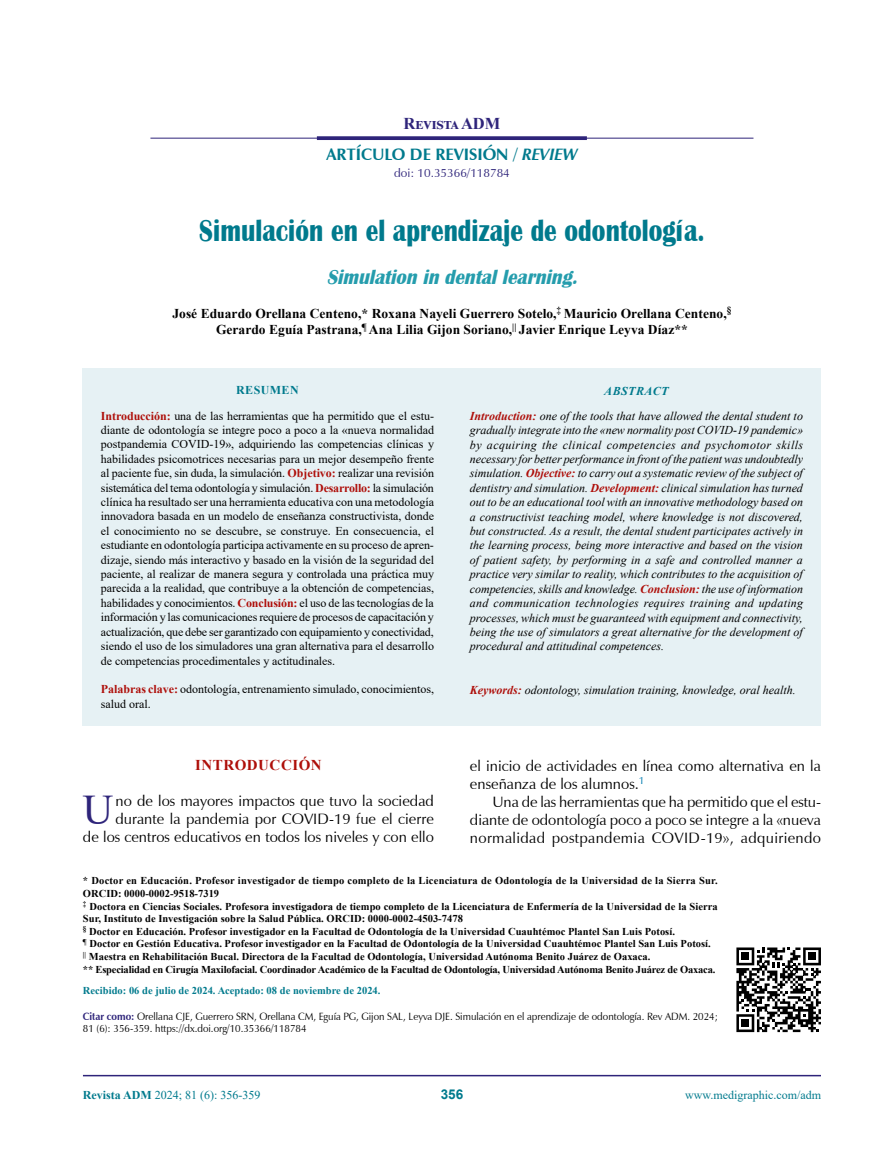
<style>
.page{position:relative;width:893px;height:1170px;background:#fff}
.page>*{position:absolute;margin:0;border:0;box-sizing:border-box;transform-origin:0 0}
.t1{font:42.15px "Times New Roman";color:#2e247a}
.t2{font:700 31.5px "Britannic";letter-spacing:.005em;color:#007a8d;scale:.8 1}
.t3{font:italic 700 21px "Britannic";color:#259dad;scale:.9 1}
.t4{font:700 16.5px "Zapf Humanist 601 BT";color:#007a8d}
.t5{font:700 16.5px "Times New Roman";letter-spacing:-.005em;color:#2e247a}
.t6{font:15px/18px "Zapf Humanist 601 BT";color:#000;text-align:right}
.t7{font:700 15px "Times New Roman";letter-spacing:.035em;color:#ae0f0a}
.t8{font:700 13.5px/16.2px "Times New Roman";color:#000;text-align:center}
.t9{font:700 13.5px "Arial";color:#007a8d}
.t10{font:12px/14.4px "Times New Roman";letter-spacing:-.005em;color:#000;text-align:center}
.t11{font:italic 12px/14.4px "Times New Roman";color:#000;text-align:center}
.t12{font:12px "Times New Roman";color:#007a8d}
.t13{font:12px "Zapf Humanist 601 BT";color:#2e247a}
.t14{font:700 10.5px/12.6px "Times New Roman";letter-spacing:.005em;color:#000}
.t15{font:10.5px/12.6px "Zapf Humanist 601 BT";color:#000;scale:.95 1}
.t16{font:700 10.5px "Times New Roman";letter-spacing:.005em;color:#007a8d}
.s1{font-style:italic}
.s2{font-weight:700;color:#007a8d}
.s3{font-weight:700;color:#ae0f0a}
.s4{font-weight:700;color:#2e247a}
.s5{font-weight:700}
</style>
<div class="page">
<hr style="left:83px;top:1074px;width:738px;height:2px;background:#2e247a">
<div style="left:83px;top:368px;width:369px;height:357px;background:#e6f1f4"></div>
<hr style="left:150px;top:138px;width:603px;height:1px;background:#2e247a">
<svg style="left:317px;top:136px;width:270px;height:4px"></svg>
<div style="left:452px;top:368px;width:369px;height:358px;background:#e6f1f4"></div>
<svg style="left:736px;top:947px;width:85px;height:85px"></svg>
<h3 class="t5" style="left:404px;top:112px;width:98px">Revista ADM</h3>
<h3 class="t4" style="left:326px;top:144px;width:253px">ARTÍCULO DE REVISIÓN / <span class="s1">REVIEW</span></h3>
<p class="t13" style="left:394px;top:165px;width:117px">doi: 10.35366/118784</p>
<h2 class="t2" style="left:199px;top:212px;width:633px">Simulación en el aprendizaje de odontología.</h2>
<h3 class="t3" style="left:327px;top:265px;width:286px">Simulation in dentallearning.</h3>
<p class="t8" style="left:172px;top:305px;width:561px">José Eduardo Orellana Centeno,* Roxana Nayeli Guerrero Sotelo,<sup>‡</sup> Mauricio Orellana Centeno,<sup>§<br></sup>Gerardo Eguía Pastrana,<sup>¶</sup> Ana Lilia Gijon Soriano,<sup>||</sup> Javier Enrique Leyva Díaz**</p>
<p class="t10" style="left:101px;top:377px;width:335px;line-height:25.2px"><span class="s2">RESUMEN<br></span><span class="s3">Introducción:</span> una de las herramientas que ha permitido que el estu-</p>
<p class="t10" style="left:101px;top:422px;width:335px;text-align:justify">diante de odontología se integre poco a poco a la «nueva normalidad postpandemia COVID-19», adquiriendo las competencias clínicas y habilidades psicomotrices necesarias para un mejor desempeño frente al paciente fue, sin duda, la simulación. <span class="s3">Objetivo:</span> realizar una revisión sistemática del tema odontología y simulación. <span class="s3">Desarrollo:</span> la simulación clínica ha resultado ser una herramienta educativa con una metodología innovadora basada en un modelo de enseñanza constructivista, donde el conocimiento no se descubre, se construye. En consecuencia, el estudiante en odontología participa activamente en su proceso de apren&shy;dizaje, siendo más interactivo y basado en la visión de la seguridad del paciente, al realizar de manera segura y controlada una práctica muy parecida a la realidad, que contribuye a la obtención de competencias, habilidades y conocimientos. <span class="s3">Conclusión:</span> el uso de las tecnologías de la información y las comunicaciones requiere de procesos de capacitación y actualización, que debe ser garantizado con equipamiento y conectividad, siendo el uso de los simuladores una gran alternativa para el desarrollo de competencias procedimentales y actitudinales.</p>
<p class="t10" style="left:101px;top:681px;width:335px;text-align:left"><span class="s3">Palabras clave:</span> odontología, entrenamiento simulado, conocimientos, salud oral.</p>
<p class="t7" style="left:195px;top:754px;width:128px">INTRODUCCIÓN</p>
<p class="t6" style="left:83px;top:791px;width:353px">no de los mayores impactos que tuvo la sociedad durante la pandemia por COVID-19 fue el cierre<br>de los centros educativos en todos los niveles y con ello</p>
<h1 class="t1" style="left:83px;top:780px;width:32px">U</h1>
<p class="t11" style="left:470px;top:377px;width:335px;line-height:25.2px"><span class="s2">ABSTRACT<br></span><span class="s3">Introduction:</span> one of the tools that have allowed the dental student to</p>
<p class="t11" style="left:470px;top:422px;width:335px;text-align:justify">gradually integrate into the «new normality post COVID-19 pandemic» by acquiring the clinical competencies and psychomotor skills necessary for better performance in front of the patient was undoubtedly simulation. <span class="s3">Objective:</span> to carry out a systematic review of the subject of dentistry and simulation. <span class="s3">Development:</span> clinical simulation has turned out to be an educational tool with an innovative methodology based on a constructivist teaching model, where knowledge is not discovered, but constructed. As a result, the dental student participates actively in the learning process, being more interactive and based on the vision of patient safety, by performing in a safe and controlled manner a practice very similar to reality, which contributes to the acquisition of competencies, skills and knowledge. <span class="s3">Conclusion:</span> the use of information and communication technologies requires training and updating processes, which must be guaranteed with equipment and connectivity, being the use of simulators a great alternative for the development of procedural and attitudinal competences.</p>
<p class="t11" style="left:470px;top:682px;width:328px"><span class="s3">Keywords:</span> odontology, simulation training, knowledge, oral health.</p>
<p class="t6" style="left:470px;top:757px;width:353px;text-align:left">el inicio de actividades en línea como alternativa en la enseñanza de los alumnos.<sup>1</sup></p>
<p class="t6" style="left:470px;top:793px;width:353px;text-align:justify;text-indent:22px">Una de las herramientas que ha permitido que el estu&shy;diante de odontología poco a poco se integre a la «nueva normalidad postpandemia COVID-19», adquiriendo</p>
<p class="t14" style="left:83px;top:874px;width:636px">* Doctor en Educación. Profesor investigador de tiempo completo de la Licenciatura de Odontología de la Universidad de la Sierra Sur.<br>ORCID: 0000-0002-9518-7319<br><sup>‡</sup> Doctora en Ciencias Sociales. Profesora investigadora de tiempo completo de la Licenciatura de Enfermería de la Universidad de la Sierra Sur, Instituto de Investigación sobre la Salud Pública. ORCID: 0000-0002-4503-7478<br><sup>§</sup> Doctor en Educación. Profesor investigador en la Facultad de Odontología de la Universidad Cuauhtémoc Plantel San Luis Potosí.<br><sup>¶</sup> Doctor en Gestión Educativa. Profesor investigador en la Facultad de Odontología de la Universidad Cuauhtémoc Plantel San Luis Potosí.<br><sup>||</sup> Maestra en Rehabilitación Bucal. Directora de la Facultad de Odontología, Universidad Autónoma Benito Juárez de Oaxaca.<br>** Especialidad en Cirugía Maxilofacial. Coordinador Académico de la Facultad de Odontología, Universidad Autónoma Benito Juárez de Oaxaca.</p>
<p class="t16" style="left:83px;top:983px;width:299px">Recibido: 06 de julio de 2024. Aceptado: 08 de noviembre de 2024.</p>
<p class="t15" style="left:83px;top:1009px;width:670px"><span class="s4">Citar como:</span> Orellana CJE, Guerrero SRN, Orellana CM, Eguía PG, Gijon SAL, Leyva DJE. Simulación en el aprendizaje de odontología. Rev ADM. 2024;<br>81 (6): 356-359. https://dx.doi.org/10.35366/118784</p>
<p class="t12" style="left:83px;top:1086px;width:179px"><span class="s5">Revista ADM</span> 2024; 81 (6): 356-359</p>
<p class="t9" style="left:441px;top:1084px;width:24px">356</p>
<p class="t12" style="left:685px;top:1086px;width:137px">www.medigraphic.com/adm</p>
</div>
